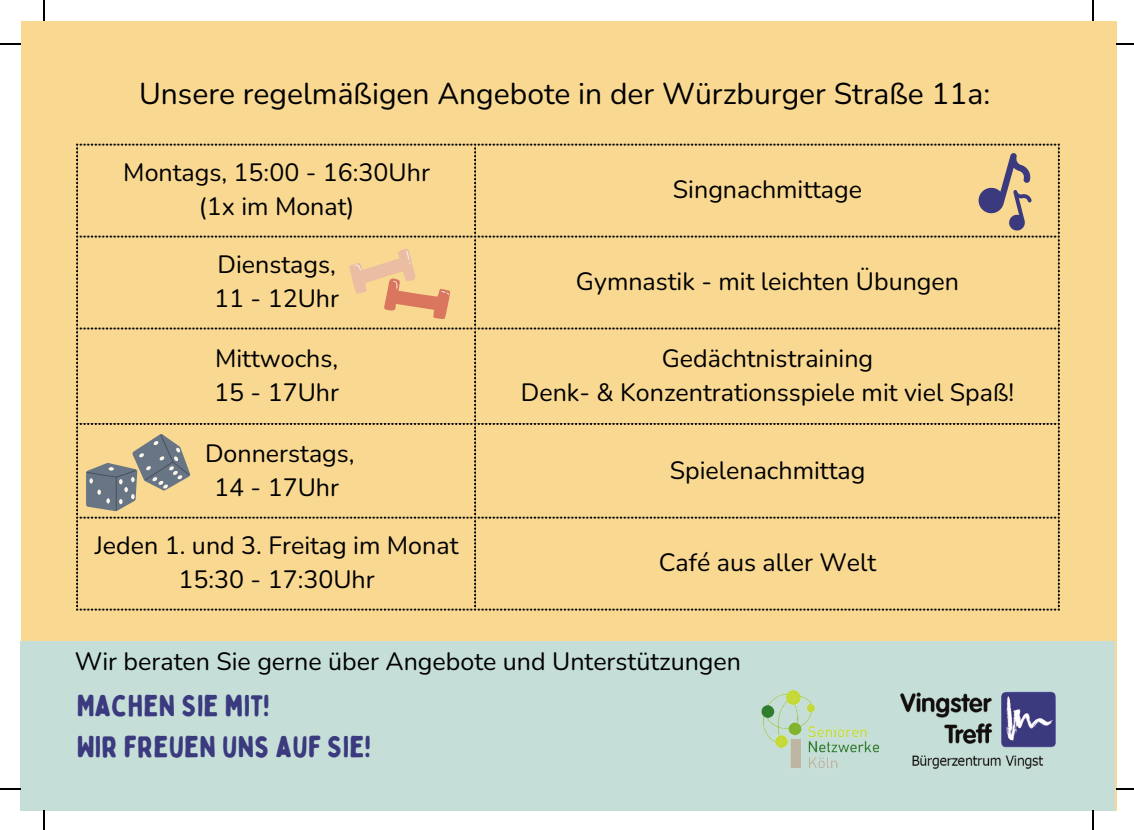
<style>
.page{position:relative;width:1134px;height:830px;background:#fff}
.page>*{position:absolute;margin:0;border:0;box-sizing:border-box;transform-origin:0 0}
.t1{font:30px "Nunito";color:#000}
.t2{font:30px/41.2px "Bobby Jones Soft";color:#3c3a7f}
.t3{font:25px "Nunito";color:#000}
</style>
<div class="page">
<div style="left:21px;top:21px;width:1095px;height:789px;background:#f9d992"></div>
<div style="left:21px;top:641px;width:1093px;height:169px;background:#c5ded8"></div>
<img style="left:900px;top:691px;width:155px;height:78px">
<svg style="left:76px;top:144px;width:400px;height:466px"></svg>
<svg style="left:478px;top:144px;width:581px;height:466px"></svg>
<img style="left:761px;top:690px;width:117px;height:79px">
<svg style="left:976px;top:153px;width:55px;height:78px"></svg>
<svg style="left:349px;top:249px;width:101px;height:71px"></svg>
<svg style="left:86px;top:434px;width:104px;height:77px"></svg>
<hr style="left:43px;top:0;width:2px;height:21px;background:#000">
<hr style="left:0;top:43px;width:21px;height:2px;background:#000">
<hr style="left:1091px;top:0;width:2px;height:21px;background:#000">
<svg style="left:1116px;top:43px;width:17px;height:2px"></svg>
<svg style="left:43px;top:810px;width:2px;height:19px"></svg>
<svg style="left:0;top:788px;width:21px;height:1px"></svg>
<svg style="left:1091px;top:810px;width:2px;height:19px"></svg>
<svg style="left:1116px;top:788px;width:17px;height:1px"></svg>
<p class="t1" style="left:139px;top:74px;width:852px">Unsere regelmäßigen Angebote in der Würzburger Straße 11a:</p>
<p class="t3" style="left:123px;top:156px;width:308px">Montags, 15:00 - 16:30Uhr</p>
<p class="t3" style="left:199px;top:190px;width:157px">(1x im Monat)</p>
<p class="t3" style="left:217px;top:248px;width:120px">Dienstags,</p>
<p class="t3" style="left:214px;top:281px;width:126px">11 - 12Uhr</p>
<p class="t3" style="left:215px;top:341px;width:125px">Mittwochs,</p>
<p class="t3" style="left:214px;top:375px;width:126px">15 - 17Uhr</p>
<p class="t3" style="left:205px;top:437px;width:151px">Donnerstags,</p>
<p class="t3" style="left:214px;top:471px;width:126px">14 - 17Uhr</p>
<p class="t3" style="left:95px;top:529px;width:365px">Jeden 1. und 3. Freitag im Monat</p>
<p class="t3" style="left:178px;top:562px;width:198px">15:30 - 17:30Uhr</p>
<p class="t3" style="left:672px;top:173px;width:191px">Singnachmittage</p>
<p class="t3" style="left:576px;top:265px;width:384px">Gymnastik - mit leichten Übungen</p>
<p class="t3" style="left:661px;top:341px;width:213px">Gedächtnistraining</p>
<p class="t3" style="left:520px;top:375px;width:494px">Denk- &amp; Konzentrationsspiele mit viel Spaß!</p>
<p class="t3" style="left:669px;top:454px;width:197px">Spielenachmittag</p>
<p class="t3" style="left:658px;top:545px;width:219px">Café aus aller Welt</p>
<p class="t3" style="left:75px;top:644px;width:667px">Wir beraten Sie gerne über Angebote und Unterstützungen</p>
<p class="t2" style="left:77px;top:685px;width:296px">MACHEN SIE MIT!<br>WIR FREUEN UNS AUF SIE!</p>
</div>
